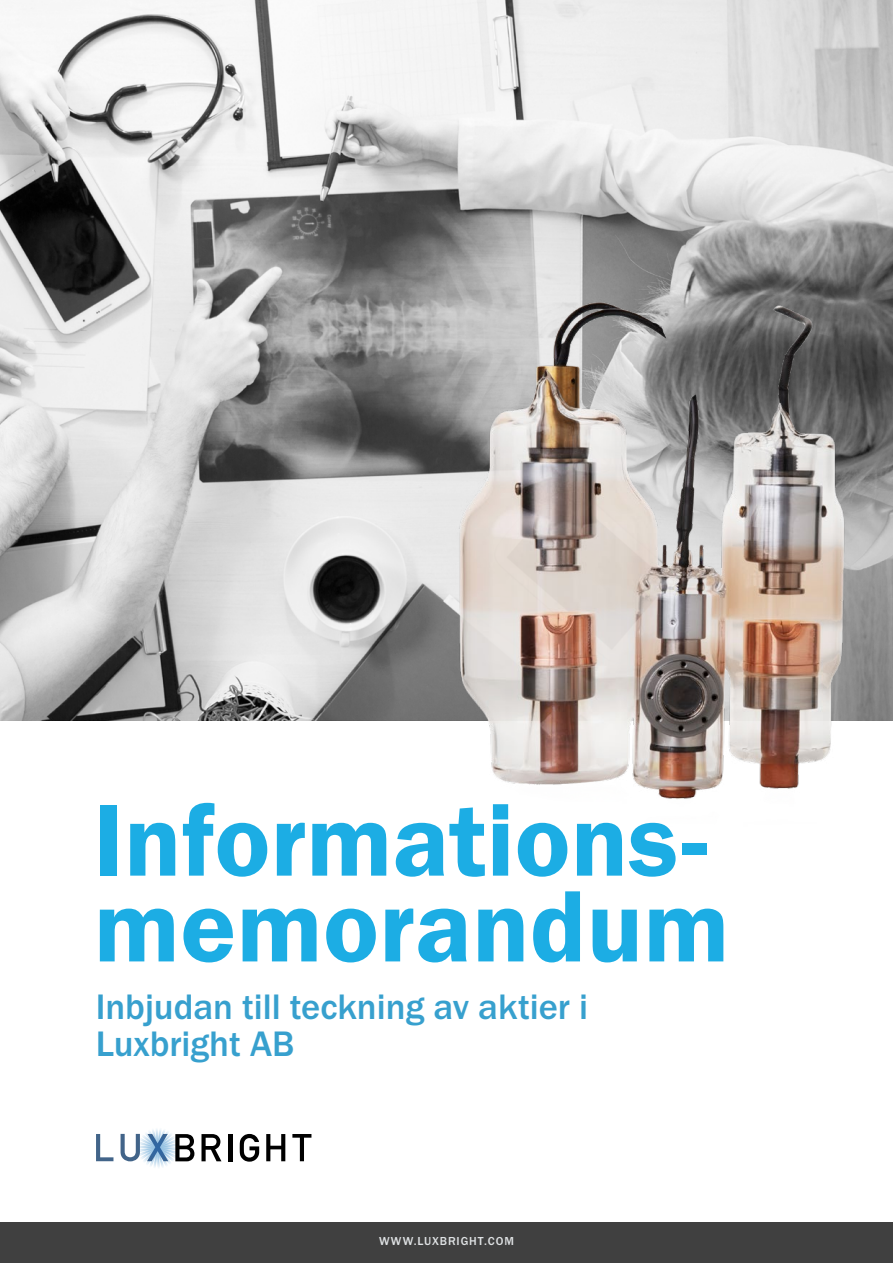
<style>
.page{position:relative;width:893px;height:1263px;background:#fff}
.page>*{position:absolute;margin:0;border:0;box-sizing:border-box;transform-origin:0 0}
.t1{font:105px/85.8px "Franklin Gothic URW Dem";color:#1cade4}
.t2{font:500 36.75px "Franklin Gothic URW";color:#37a0ce}
.t3{font:500 12px "Franklin Gothic URW";letter-spacing:.075em;color:#dfe2e4}
</style>
<div class="page">
<img style="left:0;top:0;width:893px;height:721px">
<img style="left:431px;top:274px;width:441px;height:525px">
<svg style="left:96px;top:1134px;width:17px;height:27px"></svg>
<svg style="left:201px;top:1134px;width:20px;height:27px"></svg>
<hr style="left:229px;top:1134px;width:4px;height:27px;background:#000">
<svg style="left:240px;top:1134px;width:19px;height:28px"></svg>
<svg style="left:266px;top:1134px;width:19px;height:27px"></svg>
<svg style="left:292px;top:1134px;width:19px;height:27px"></svg>
<svg style="left:121px;top:1129px;width:73px;height:39px"></svg>
<div style="left:0;top:1222px;width:893px;height:41px;background:#404040"></div>
<p class="t1" style="left:94px;top:796px;width:638px">Informations&shy;memorandum</p>
<p class="t2" style="left:96px;top:984px;width:494px">Inbjudan till teckning av aktier i</p>
<p class="t2" style="left:96px;top:1021px;width:200px">Luxbright AB</p>
<p class="t3" style="left:379px;top:1234px;width:136px">WWW.LUXBRIGHT.COM</p>
</div>
